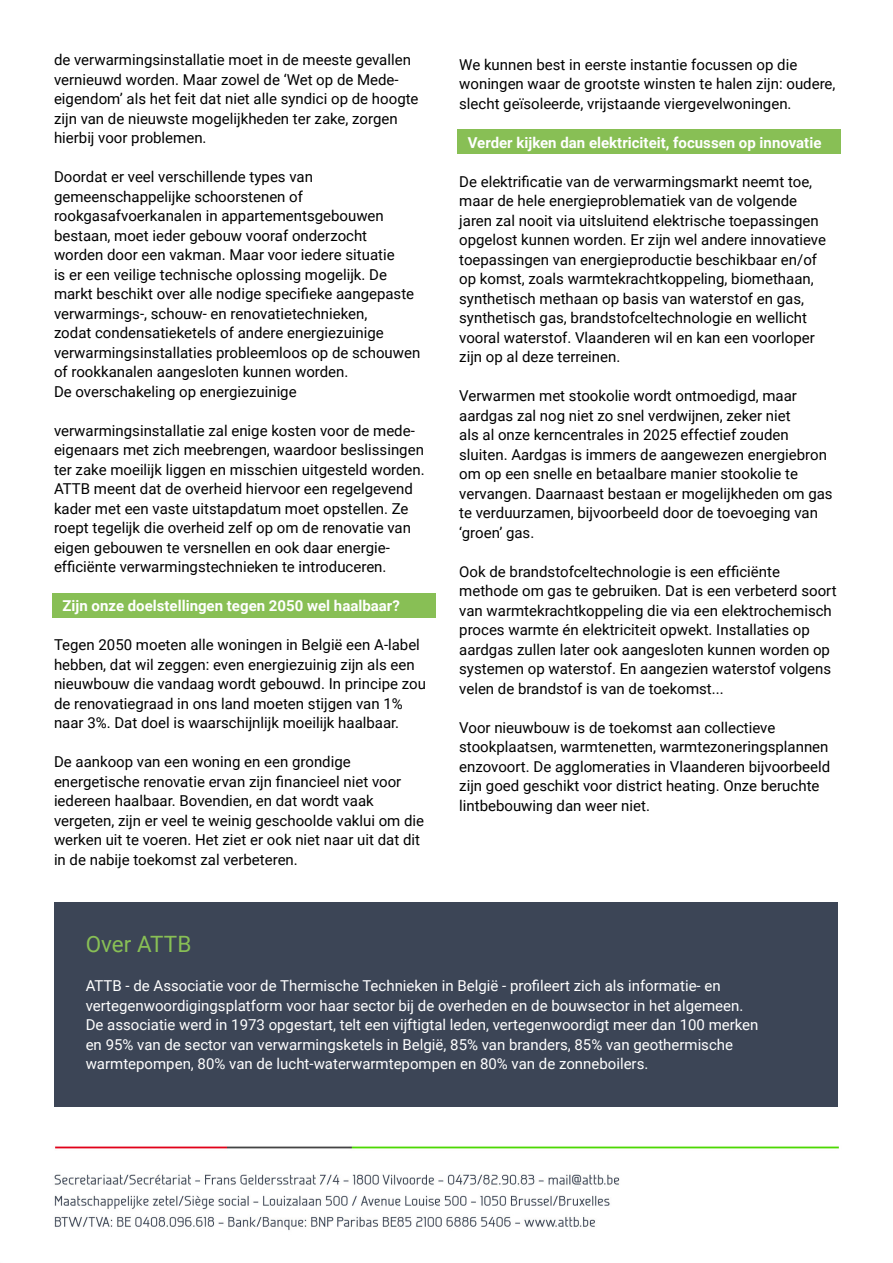
<style>
.page{position:relative;width:893px;height:1263px;background:#fff}
.page>*{position:absolute;margin:0;border:0;box-sizing:border-box;transform-origin:0 0}
.t1{font:22.5px "Roboto";color:#88bf55}
.t2{font:15px/19.5px "Roboto";color:#000}
.t3{font:15px/19.5px "Roboto";color:#fff}
.t4{font:700 15px "Roboto";color:#fff}
</style>
<div class="page">
<img style="left:54px;top:1146px;width:785px;height:85px">
<div style="left:52px;top:593px;width:384px;height:24px;background:#88bf55"></div>
<div style="left:457px;top:130px;width:384px;height:24px;background:#88bf55"></div>
<div style="left:54px;top:902px;width:783px;height:204px;background:#3c4556"></div>
<p class="t2" style="left:54px;top:50px;width:366px">de verwarmingsinstallatie moet in de meeste gevallen vernieuwd worden. Maar zowel de ‘Wet op de Mede&shy;eigendom’ als het feit dat niet alle syndici op de hoogte zijn van de nieuwste mogelijkheden ter zake, zorgen hierbij voor problemen.</p>
<p class="t2" style="left:54px;top:167px;width:368px">Doordat er veel verschillende types van gemeenschappelijke schoorstenen of rookgasafvoerkanalen in appartementsgebouwen bestaan, moet ieder gebouw vooraf onderzocht worden door een vakman. Maar voor iedere situatie<br>is er een veilige technische oplossing mogelijk. De markt beschikt over alle nodige specifieke aangepaste verwarmings-, schouw- en renovatietechnieken,<br>zodat condensatieketels of andere energiezuinige verwarmingsinstallaties probleemloos op de schouwen of rookkanalen aangesloten kunnen worden.</p>
<p class="t2" style="left:54px;top:381px;width:244px">De overschakeling op energiezuinige</p>
<p class="t2" style="left:54px;top:420px;width:372px">verwarmingsinstallatie zal enige kosten voor de mede&shy;eigenaars met zich meebrengen, waardoor beslissingen ter zake moeilijk liggen en misschien uitgesteld worden.</p>
<p class="t2" style="left:54px;top:479px;width:360px">ATTB meent dat de overheid hiervoor een regelgevend kader met een vaste uitstapdatum moet opstellen. Ze roept tegelijk die overheid zelf op om de renovatie van eigen gebouwen te versnellen en ook daar energie&shy;efficiënte verwarmingstechnieken te introduceren.</p>
<p class="t4" style="left:63px;top:595px;width:339px">Zijn onze doelstellingen tegen 2050 wel haalbaar?</p>
<p class="t2" style="left:54px;top:635px;width:373px">Tegen 2050 moeten alle woningen in België een A-label hebben, dat wil zeggen: even energiezuinig zijn als een nieuwbouw die vandaag wordt gebouwd. In principe zou de renovatiegraad in ons land moeten stijgen van 1% naar 3%. Dat doel is waarschijnlijk moeilijk haalbaar.</p>
<p class="t2" style="left:54px;top:752px;width:372px">De aankoop van een woning en een grondige energetische renovatie ervan zijn financieel niet voor iedereen haalbaar. Bovendien, en dat wordt vaak vergeten, zijn er veel te weinig geschoolde vaklui om die werken uit te voeren. Het ziet er ook niet naar uit dat dit in de nabije toekomst zal verbeteren.</p>
<p class="t2" style="left:459px;top:54px;width:378px">We kunnen best in eerste instantie focussen op die woningen waar de grootste winsten te halen zijn: oudere, slecht geïsoleerde, vrijstaande viergevelwoningen.</p>
<p class="t4" style="left:468px;top:132px;width:355px">Verder kijken dan elektriciteit, focussen op innovatie</p>
<p class="t2" style="left:459px;top:171px;width:368px">De elektrificatie van de verwarmingsmarkt neemt toe, maar de hele energieproblematiek van de volgende jaren zal nooit via uitsluitend elektrische toepassingen opgelost kunnen worden. Er zijn wel andere innovatieve toepassingen van energieproductie beschikbaar en/of op komst, zoals warmtekrachtkoppeling, biomethaan, synthetisch methaan op basis van waterstof en gas, synthetisch gas, brandstofceltechnologie en wellicht vooral waterstof. Vlaanderen wil en kan een voorloper zijn op al deze terreinen.</p>
<p class="t2" style="left:459px;top:386px;width:375px">Verwarmen met stookolie wordt ontmoedigd, maar aardgas zal nog niet zo snel verdwijnen, zeker niet<br>als al onze kerncentrales in 2025 effectief zouden sluiten. Aardgas is immers de aangewezen energiebron om op een snelle en betaalbare manier stookolie te vervangen. Daarnaast bestaan er mogelijkheden om gas te verduurzamen, bijvoorbeeld door de toevoeging van ‘groen’ gas.</p>
<p class="t2" style="left:459px;top:561px;width:379px">Ook de brandstofceltechnologie is een efficiënte methode om gas te gebruiken. Dat is een verbeterd soort van warmtekrachtkoppeling die via een elektrochemisch proces warmte én elektriciteit opwekt. Installaties op aardgas zullen later ook aangesloten kunnen worden op systemen op waterstof. En aangezien waterstof volgens velen de brandstof is van de toekomst...</p>
<p class="t2" style="left:459px;top:717px;width:372px">Voor nieuwbouw is de toekomst aan collectieve stookplaatsen, warmtenetten, warmtezoneringsplannen enzovoort. De agglomeraties in Vlaanderen bijvoorbeeld zijn goed geschikt voor district heating. Onze beruchte lintbebouwing dan weer niet.</p>
<p class="t1" style="left:86px;top:928px;width:107px">Over ATTB</p>
<p class="t3" style="left:86px;top:976px;width:674px">ATTB - de Associatie voor de Thermische Technieken in België - profileert zich als informatie- en vertegenwoordigingsplatform voor haar sector bij de overheden en de bouwsector in het algemeen.<br>De associatie werd in 1973 opgestart, telt een vijftigtal leden, vertegenwoordigt meer dan 100 merken en 95% van de sector van verwarmingsketels in België, 85% van branders, 85% van geothermische warmtepompen, 80% van de lucht-waterwarmtepompen en 80% van de zonneboilers.</p>
</div>
